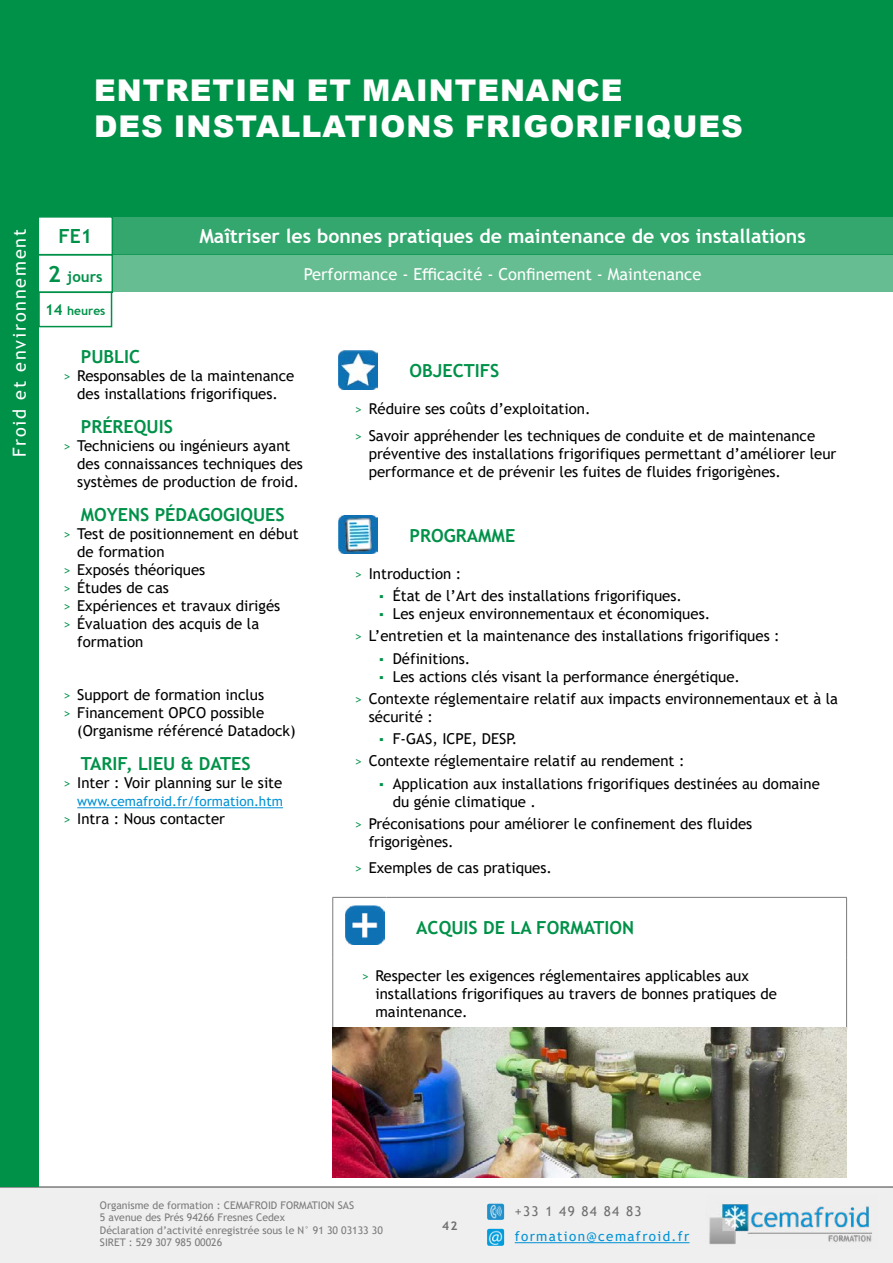
<style>
.page{position:relative;width:893px;height:1263px;background:#fff}
.page>*{position:absolute;margin:0;border:0;box-sizing:border-box;transform-origin:0 0}
.t1{font:900 30px/36px "Arial";letter-spacing:.035em;color:#fff}
.t2{font:700 19.5px "Trebuchet MS";color:#fff}
.t3{font:700 19.5px "Trebuchet MS";color:#009149}
.t4{font:700 18px "Trebuchet MS";color:#009149}
.t5{font:18px "Trebuchet MS";letter-spacing:.1em;color:#fff}
.t6{font:16.5px "Trebuchet MS";color:#fff}
.t7{font:15px/18px "Trebuchet MS";color:#000}
.t8{font:700 15px "Trebuchet MS";color:#009149}
.t9{font:13.5px "Trebuchet MS";color:#0092d5}
.t10{font:13.5px "Trebuchet MS";letter-spacing:.1em;color:#0092d5}
.t11{font:13.5px "Trebuchet MS";letter-spacing:.1em;color:#706f6f}
.t12{font:700 12px "Trebuchet MS";color:#009149}
.t13{font:700 12px "Trebuchet MS";color:#706f6f}
.t14{font:10.5px/12.6px "Trebuchet MS";color:#7c7b7b}
.s1{font-size:22.5px}
.s2{font-size:15px}
.s3{font-size:13.5px;color:#009149}
</style>
<div class="page">
<div style="left:0;top:1188px;width:893px;height:75px;background:#efefef"></div>
<hr style="left:515px;top:1242px;width:174px;height:1px;background:#0092d5">
<img style="left:709px;top:1204px;width:163px;height:41px">
<img style="left:487px;top:1204px;width:17px;height:16px">
<img style="left:487px;top:1229px;width:17px;height:17px">
<hr style="left:0;top:1186px;width:893px;height:2px;background:#7c7b7b">
<div style="left:0;top:0;width:38px;height:1186px;background:#009149"></div>
<div style="left:0;top:0;width:893px;height:217px;background:#009149"></div>
<hr style="left:332px;top:897px;width:54px;height:1px;background:#7c7b7b">
<hr style="left:332px;top:898px;width:1px;height:59px;background:#7c7b7b">
<hr style="left:386px;top:897px;width:461px;height:1px;background:#7c7b7b">
<hr style="left:846px;top:898px;width:1px;height:59px;background:#7c7b7b">
<hr style="left:332px;top:957px;width:1px;height:72px;background:#7c7b7b">
<hr style="left:846px;top:957px;width:1px;height:72px;background:#7c7b7b">
<img style="left:339px;top:350px;width:38px;height:39px">
<img style="left:339px;top:515px;width:38px;height:39px">
<img style="left:345px;top:905px;width:39px;height:39px">
<img style="left:332px;top:1028px;width:515px;height:150px">
<hr style="left:77px;top:807px;width:206px;height:1px;background:#0092d5">
<div style="left:38px;top:216px;width:75px;height:39px;border:2px solid #009149"></div>
<div style="left:112px;top:217px;width:781px;height:38px;background:#33a76d"></div>
<div style="left:112px;top:255px;width:781px;height:37px;background:#66bd91"></div>
<div style="left:38px;top:254px;width:75px;height:39px;border:2px solid #009149"></div>
<hr style="left:892px;top:217px;width:1px;height:38px;background:#009149">
<hr style="left:892px;top:255px;width:1px;height:37px;background:#009149">
<div style="left:38px;top:291px;width:74px;height:36px;border:2px solid #009149"></div>
<h1 class="t1" style="left:94px;top:72px;width:650px">ENTRETIEN ET MAINTENANCE<br>DES INSTALLATIONS FRIGORIFIQUES</h1>
<p class="t5" style="left:8px;top:457px;width:230px;rotate:-90deg">Froid et environnement</p>
<h2 class="t3" style="left:58px;top:224px;width:35px">FE1</h2>
<h2 class="t2" style="left:199px;top:224px;width:608px">Maîtriser les bonnes pratiques de maintenance de vos installations</h2>
<p class="t8" style="left:48px;top:267px;width:56px"><span class="s1">2</span> jours</p>
<p class="t6" style="left:304px;top:263px;width:399px">Performance - Efficacité - Confinement - Maintenance</p>
<p class="t12" style="left:45px;top:303px;width:62px"><span class="s2">14</span> heures</p>
<p class="t4" style="left:81px;top:345px;width:61px">PUBLIC</p>
<p class="t7" style="left:64px;top:366px;width:232px;text-align:center"><span class="s3">&gt;</span> Responsables de la maintenance des installations frigorifiques.</p>
<p class="t4" style="left:81px;top:415px;width:94px">PRÉREQUIS</p>
<p class="t7" style="left:77px;top:436px;width:227px;text-indent:-13px"><span class="s3">&gt;</span> Techniciens ou ingénieurs ayant des connaissances techniques des systèmes de production de froid.</p>
<p class="t4" style="left:81px;top:504px;width:205px">MOYENS PÉDAGOGIQUES</p>
<p class="t7" style="left:64px;top:525px;width:236px"><span class="s3">&gt;</span> Test de positionnement en début</p>
<p class="t7" style="left:77px;top:543px;width:89px">de formation</p>
<p class="t7" style="left:64px;top:561px;width:143px"><span class="s3">&gt;</span> Exposés théoriques</p>
<p class="t7" style="left:64px;top:579px;width:107px"><span class="s3">&gt;</span> Études de cas</p>
<p class="t7" style="left:64px;top:597px;width:218px"><span class="s3">&gt;</span> Expériences et travaux dirigés</p>
<p class="t7" style="left:64px;top:615px;width:197px"><span class="s3">&gt;</span> Évaluation des acquis de la</p>
<p class="t7" style="left:77px;top:633px;width:68px">formation</p>
<p class="t7" style="left:64px;top:685px;width:202px"><span class="s3">&gt;</span> Support de formation inclus</p>
<p class="t7" style="left:64px;top:703px;width:202px"><span class="s3">&gt;</span> Financement OPCO possible</p>
<p class="t7" style="left:77px;top:721px;width:220px">(Organisme référencé Datadock)</p>
<p class="t4" style="left:81px;top:752px;width:171px">TARIF, LIEU &amp; DATES</p>
<p class="t7" style="left:64px;top:774px;width:220px"><span class="s3">&gt;</span> Inter : Voir planning sur le site</p>
<p class="t9" style="left:77px;top:793px;width:207px">www.cemafroid.fr/formation.htm</p>
<p class="t7" style="left:64px;top:810px;width:163px"><span class="s3">&gt;</span> Intra : Nous contacter</p>
<p class="t4" style="left:409px;top:360px;width:91px">OBJECTIFS</p>
<p class="t7" style="left:355px;top:395px;width:461px;line-height:26.5px"><span class="s3">&gt;</span> Réduire ses coûts d’exploitation.<br><span class="s3">&gt;</span> Savoir appréhender les techniques de conduite et de maintenance</p>
<p class="t7" style="left:369px;top:444px;width:469px">préventive des installations frigorifiques permettant d’améliorer leur performance et de prévenir les fuites de fluides frigorigènes.</p>
<p class="t4" style="left:409px;top:524px;width:107px">PROGRAMME</p>
<p class="t7" style="left:355px;top:564px;width:108px"><span class="s3">&gt;</span> Introduction :</p>
<p class="t7" style="left:379px;top:587px;width:304px"><span class="s3">▪</span> État de l’Art des installations frigorifiques.</p>
<p class="t7" style="left:355px;top:602px;width:426px;line-height:22.2px;text-indent:24px"><span class="s3">▪</span> Les enjeux environnementaux et économiques.<br><span class="s3">&gt;</span> L’entretien et la maintenance des installations frigorifiques :</p>
<p class="t7" style="left:379px;top:649px;width:93px"><span class="s3">▪</span> Définitions.</p>
<p class="t7" style="left:355px;top:665px;width:484px;line-height:22.2px;text-indent:24px"><span class="s3">▪</span> Les actions clés visant la performance énergétique.<br><span class="s3">&gt;</span> Contexte réglementaire relatif aux impacts environnementaux et à la</p>
<p class="t7" style="left:369px;top:707px;width:66px">sécurité :</p>
<p class="t7" style="left:355px;top:727px;width:331px;line-height:22.2px;text-indent:24px"><span class="s3">▪</span> F-GAS, ICPE, DESP.<br><span class="s3">&gt;</span> Contexte réglementaire relatif au rendement :</p>
<p class="t7" style="left:393px;top:774px;width:429px;text-indent:-13px"><span class="s3">▪</span> Application aux installations frigorifiques destinées au domaine du génie climatique .</p>
<p class="t7" style="left:369px;top:814px;width:385px;text-indent:-13px"><span class="s3">&gt;</span> Préconisations pour améliorer le confinement des fluides frigorigènes.</p>
<p class="t7" style="left:355px;top:859px;width:198px"><span class="s3">&gt;</span> Exemples de cas pratiques.</p>
<p class="t4" style="left:416px;top:916px;width:219px">ACQUIS DE LA FORMATION</p>
<p class="t7" style="left:375px;top:966px;width:403px;text-indent:-13px"><span class="s3">&gt;</span> Respecter les exigences réglementaires applicables aux installations frigorifiques au travers de bonnes pratiques de maintenance.</p>
<p class="t14" style="left:100px;top:1198px;width:284px">Organisme de formation : CEMAFROID FORMATION SAS<br>5 avenue des Prés 94266 Fresnes Cedex<br>Déclaration d’activité enregistrée sous le N° 91 30 03133 30<br>SIRET : 529 307 985 00026</p>
<p class="t13" style="left:442px;top:1218px;width:17px">42</p>
<p class="t11" style="left:515px;top:1203px;width:128px">+33 1 49 84 84 83</p>
<p class="t10" style="left:515px;top:1228px;width:176px">formation@cemafroid.fr</p>
</div>
